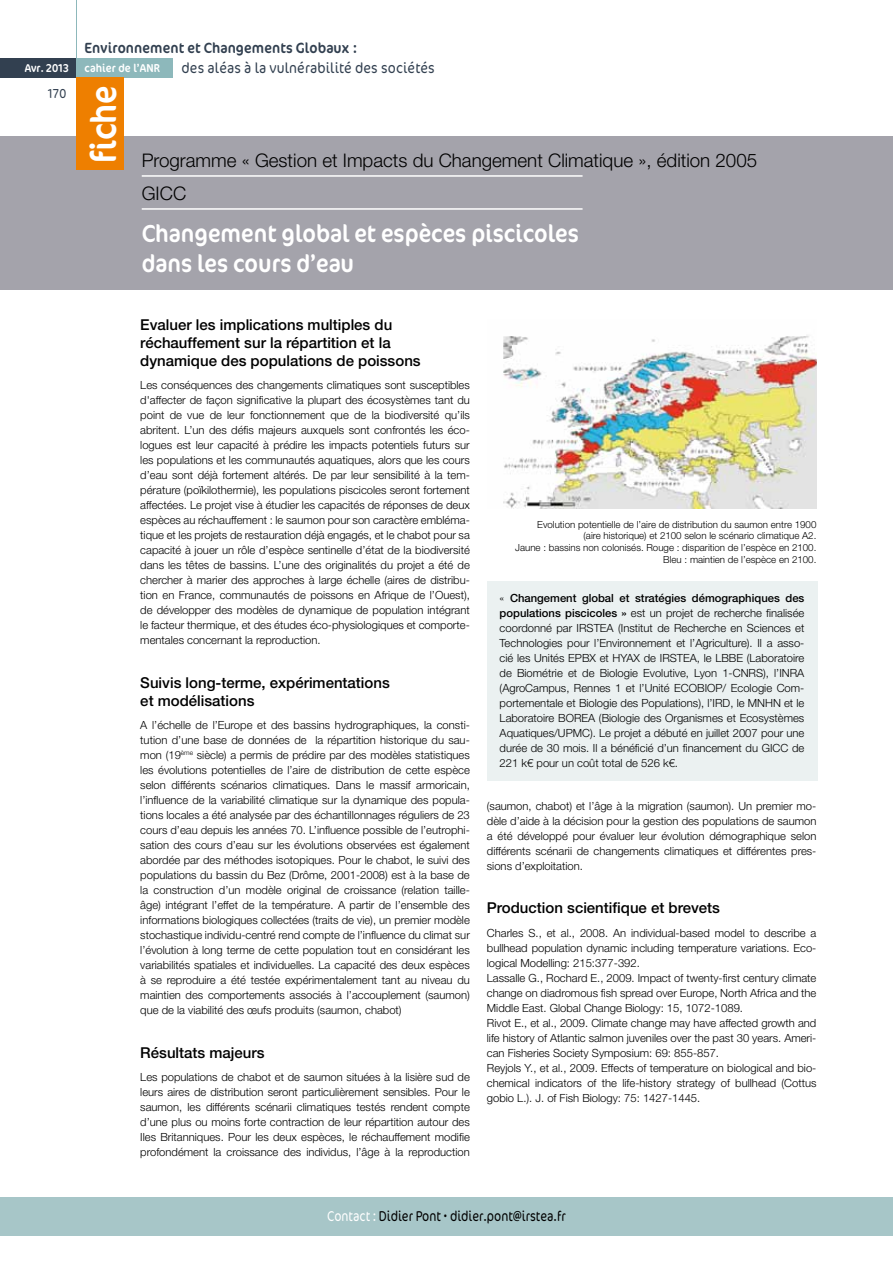
<style>
.page{position:relative;width:893px;height:1263px;background:#fff}
.page>*{position:absolute;margin:0;border:0;box-sizing:border-box;transform-origin:0 0}
.t1{font:36.3px "Cocon";color:#fff;scale:.91 1}
.t2{font:24.75px/30px "Cocon";color:#fff;scale:.91 1}
.t3{font:300 18.75px/33px "Helvetica Neue LT Pro";color:#000}
.t4{font:500 15px/18px "Helvetica Neue LT Pro";color:#000}
.t5{font:300 14.85px "Cocon";letter-spacing:.01em;color:#324050;scale:.91 1}
.t6{font:14.85px "Cocon";letter-spacing:.01em;color:#324050;scale:.91 1}
.t7{font:300 14.4px "Cocon";color:#000;scale:.83 1}
.t8{font:300 13.2px "Cocon";color:#324050;scale:.91 1}
.t9{font:11.55px "Cocon";letter-spacing:.01em;color:#fff;scale:.91 1}
.t10{font:300 11.25px/15px "Helvetica Neue LT Pro";color:#000;text-align:justify}
.t11{font:300 9.75px/11.7px "Helvetica Neue LT Pro";color:#000;text-align:right}
.s1{font-weight:500}
.s2{color:#fff}
</style>
<div class="page">
<div style="left:0;top:136px;width:893px;height:154px;background:#a4a3ab"></div>
<div style="left:0;top:58px;width:76px;height:20px;background:#324050"></div>
<div style="left:76px;top:58px;width:97px;height:20px;background:#8db8bb"></div>
<hr style="left:76px;top:0;width:1px;height:78px;background:#8db8bb">
<div style="left:76px;top:78px;width:48px;height:92px;background:#ee7f00"></div>
<div style="left:0;top:1197px;width:893px;height:38px;background:#a7c6c8"></div>
<hr style="left:142px;top:175px;width:441px;height:2px;background:#fff">
<hr style="left:142px;top:208px;width:441px;height:2px;background:#fff">
<div style="left:487px;top:581px;width:330px;height:199px;background:#ebf1f1"></div>
<img style="left:503px;top:335px;width:313px;height:173px">
<h3 class="t6" style="left:85px;top:39px;width:301px">Environnement et Changements Globaux :</h3>
<h3 class="t5" style="left:182px;top:60px;width:280px">des aléas à la vulnérabilité des sociétés</h3>
<p class="t9" style="left:25px;top:61px;width:50px">Avr. 2013</p>
<p class="t9" style="left:85px;top:61px;width:84px">cahier de l’ANR</p>
<h1 class="t1" style="left:82px;top:163px;width:87px;rotate:-90deg">fiche</h1>
<p class="t8" style="left:48px;top:86px;width:21px">170</p>
<h3 class="t3" style="left:142px;top:143px;width:617px">Programme « Gestion et Impacts du Changement Climatique », édition 2005<br>GICC</h3>
<h2 class="t2" style="left:142px;top:219px;width:482px">Changement global et espèces piscicoles dans les cours d’eau</h2>
<h3 class="t4" style="left:140px;top:315px;width:282px">Evaluer les implications multiples du réchauffement sur la répartition et la dynamique des populations de poissons</h3>
<p class="t10" style="left:140px;top:377px;width:331px">Les conséquences des changements climatiques sont susceptibles d'affecter de façon significative la plupart des écosystèmes tant du point de vue de leur fonctionnement que de la biodiversité qu’ils abritent. L’un des défis majeurs auxquels sont confrontés les éco&shy;logues est leur capacité à prédire les impacts potentiels futurs sur les populations et les communautés aquatiques, alors que les cours d’eau sont déjà fortement altérés. De par leur sensibilité à la tem&shy;pérature (poïkilothermie), les populations piscicoles seront fortement affectées. Le projet vise à étudier les capacités de réponses de deux espèces au réchauffement : le saumon pour son caractère embléma&shy;tique et les projets de restauration déjà engagés, et le chabot pour sa capacité à jouer un rôle d’espèce sentinelle d’état de la biodiversité dans les têtes de bassins. L’une des originalités du projet a été de chercher à marier des approches à large échelle (aires de distribu&shy;tion en France, communautés de poissons en Afrique de l’Ouest), de développer des modèles de dynamique de population intégrant le facteur thermique, et des études éco-physiologiques et comporte&shy;mentales concernant la reproduction.</p>
<h3 class="t4" style="left:140px;top:673px;width:251px">Suivis long-terme, expérimentations et modélisations</h3>
<p class="t10" style="left:140px;top:717px;width:331px">A l’échelle de l’Europe et des bassins hydrographiques, la consti&shy;tution d’une base de données de la répartition historique du sau&shy;mon (19<sup>ème</sup> siècle) a permis de prédire par des modèles statistiques les évolutions potentielles de l’aire de distribution de cette espèce selon différents scénarios climatiques. Dans le massif armoricain, l’influence de la variabilité climatique sur la dynamique des popula&shy;tions locales a été analysée par des échantillonnages réguliers de 23 cours d’eau depuis les années 70. L’influence possible de l’eutrophi&shy;sation des cours d’eau sur les évolutions observées est également abordée par des méthodes isotopiques. Pour le chabot, le suivi des populations du bassin du Bez (Drôme, 2001-2008) est à la base de la construction d’un modèle original de croissance (relation taille&shy;âge) intégrant l’effet de la température. A partir de l’ensemble des informations biologiques collectées (traits de vie), un premier modèle stochastique individu-centré rend compte de l’influence du climat sur l’évolution à long terme de cette population tout en considérant les variabilités spatiales et individuelles. La capacité des deux espèces à se reproduire a été testée expérimentalement tant au niveau du maintien des comportements associés à l’accouplement (saumon) que de la viabilité des œufs produits (saumon, chabot)</p>
<h3 class="t4" style="left:140px;top:1043px;width:126px">Résultats majeurs</h3>
<p class="t10" style="left:140px;top:1069px;width:331px">Les populations de chabot et de saumon situées à la lisière sud de leurs aires de distribution seront particulièrement sensibles. Pour le saumon, les différents scénarii climatiques testés rendent compte d’une plus ou moins forte contraction de leur répartition autour des Iles Britanniques. Pour les deux espèces, le réchauffement modifie profondément la croissance des individus, l’âge à la reproduction</p>
<p class="t11" style="left:515px;top:518px;width:303px">Evolution potentielle de l’aire de distribution du saumon entre 1900<br>(aire historique) et 2100 selon le scénario climatique A2.<br>Jaune : bassins non colonisés. Rouge : disparition de l’espèce en 2100.<br>Bleu : maintien de l’espèce en 2100.</p>
<p class="t10" style="left:500px;top:590px;width:306px">« <span class="s1">Changement global et stratégies démographiques des populations piscicoles »</span> est un projet de recherche finalisée coordonné par IRSTEA (Institut de Recherche en Sciences et Technologies pour l’Environnement et l’Agriculture). Il a asso&shy;cié les Unités EPBX et HYAX de IRSTEA, le LBBE (Laboratoire de Biométrie et de Biologie Evolutive, Lyon 1-CNRS), l’INRA (AgroCampus, Rennes 1 et l’Unité ECOBIOP/ Ecologie Com&shy;portementale et Biologie des Populations), l’IRD, le MNHN et le Laboratoire BOREA (Biologie des Organismes et Ecosystèmes Aquatiques/UPMC). Le projet a débuté en juillet 2007 pour une durée de 30 mois. Il a bénéficié d’un financement du GICC de 221 k€ pour un coût total de 526 k€.</p>
<p class="t10" style="left:487px;top:798px;width:331px">(saumon, chabot) et l’âge à la migration (saumon). Un premier mo&shy;dèle d’aide à la décision pour la gestion des populations de saumon a été développé pour évaluer leur évolution démographique selon différents scénarii de changements climatiques et différentes pres&shy;sions d’exploitation.</p>
<h3 class="t4" style="left:487px;top:899px;width:235px">Production scientifique et brevets</h3>
<p class="t10" style="left:487px;top:925px;width:331px;text-align:left">Charles S., et al., 2008. An individual-based model to describe a bullhead population dynamic including temperature variations. Eco&shy;logical Modelling: 215:377-392.<br>Lassalle G., Rochard E., 2009. Impact of twenty-first century climate change on diadromous fish spread over Europe, North Africa and the Middle East. Global Change Biology: 15, 1072-1089.<br>Rivot E., et al., 2009. Climate change may have affected growth and life history of Atlantic salmon juveniles over the past 30 years. Ameri&shy;can Fisheries Society Symposium: 69: 855-857.<br>Reyjols Y., et al., 2009. Effects of temperature on biological and bio&shy;chemical indicators of the life-history strategy of bullhead (Cottus gobio L.). J. of Fish Biology: 75: 1427-1445.</p>
<p class="t7" style="left:327px;top:1207px;width:289px"><span class="s2">Contact :</span> Didier Pont • didier.pont@irstea.fr</p>
</div>
